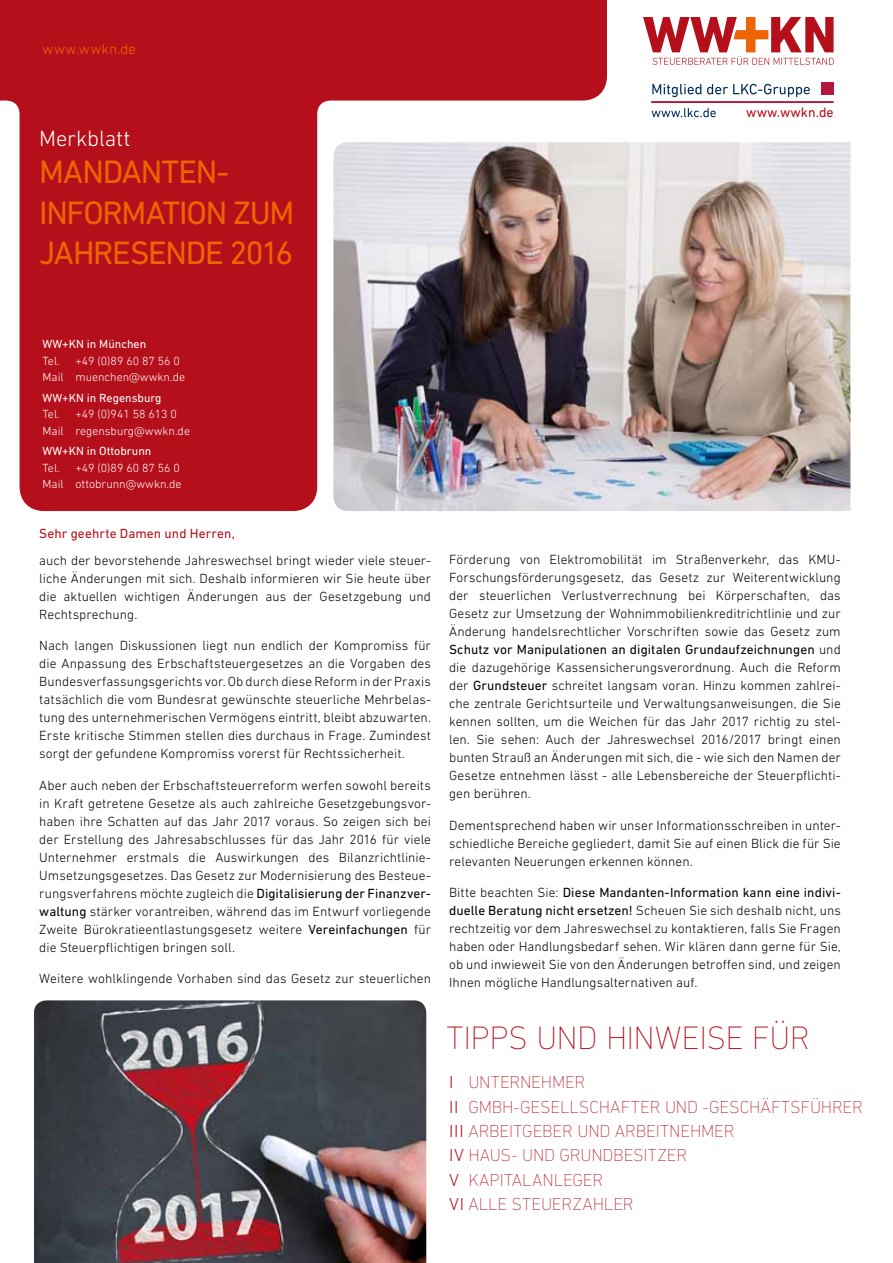
<style>
.page{position:relative;width:893px;height:1263px;background:#fff}
.page>*{position:absolute;margin:0;border:0;box-sizing:border-box;transform-origin:0 0}
.t1{font:33px/40.5px "DIN Next LT Pro";letter-spacing:-.04em;color:#ec6502}
.t2{font:200 33px "DIN Next LT Pro";letter-spacing:-.02em;color:#b50f1b}
.t3{font:300 22.5px "DIN Next LT Pro";letter-spacing:-.005em;color:#fff}
.t4{font:200 17.7px/24.5px "DIN Next LT Pro";letter-spacing:-.005em;color:#b50f1b}
.t5{font:300 15px "DIN Next LT Pro";letter-spacing:.02em;color:#ec6502}
.t6{font:13.95px "DIN Next LT Pro";color:#b40c1a}
.t7{font:300 13.5px/18px "DIN Next LT Pro";letter-spacing:.005em;color:#000;text-align:justify}
.t8{font:13.5px "DIN Next LT Pro";color:#b50f1b}
.t9{font:300 12px/16.5px "DIN Next LT Pro";color:#fff}
.t10{font:12px "DIN Next LT Pro";color:#fff}
.s1{font-weight:400}
.s2{font-weight:300}
</style>
<div class="page">
<svg style="left:0;top:0;width:607px;height:511px;background:#be2d37"></svg>
<svg style="left:643px;top:17px;width:191px;height:48px"></svg>
<svg style="left:652px;top:84px;width:49px;height:13px"></svg>
<svg style="left:707px;top:84px;width:103px;height:13px"></svg>
<svg style="left:651px;top:108px;width:65px;height:9px"></svg>
<div style="left:821px;top:83px;width:13px;height:12px;background:#b6163c"></div>
<hr style="left:651px;top:101px;width:183px;height:2px;background:#b6163c">
<img style="left:333px;top:142px;width:517px;height:369px">
<img style="left:34px;top:1000px;width:392px;height:263px">
<p class="t5" style="left:43px;top:40px;width:95px">www.wwkn.de</p>
<h2 class="t3" style="left:39px;top:125px;width:93px">Merkblatt</h2>
<h1 class="t1" style="left:39px;top:151px;width:256px">Mandanten-<br>Information zum<br>Jahresende 2016</h1>
<p class="t6" style="left:746px;top:104px;width:89px">www.wwkn.de</p>
<p class="t10" style="left:43px;top:337px;width:105px">WW+KN in München</p>
<p class="t9" style="left:43px;top:352px;width:19px">Tel.</p>
<p class="t9" style="left:43px;top:352px;width:144px;text-indent:33px">+49 (0)89 60 87 56 0<br>Mail muenchen@wwkn.de</p>
<p class="t10" style="left:43px;top:391px;width:121px">WW+KN in Regensburg</p>
<p class="t9" style="left:43px;top:406px;width:19px">Tel.</p>
<p class="t9" style="left:43px;top:406px;width:149px;text-indent:33px">+49 (0)941 58 613 0<br>Mail regensburg@wwkn.de</p>
<p class="t10" style="left:43px;top:444px;width:110px">WW+KN in Ottobrunn</p>
<p class="t9" style="left:43px;top:459px;width:19px">Tel.</p>
<p class="t9" style="left:43px;top:459px;width:140px;text-align:right">+49 (0)89 60 87 56 0<br>Mail ottobrunn@wwkn.de</p>
<p class="t8" style="left:39px;top:525px;width:197px">Sehr geehrte Damen und Herren,</p>
<p class="t7" style="left:39px;top:551px;width:393px">auch der bevorstehende Jahreswechsel bringt wieder viele steuer&shy;liche Änderungen mit sich. Deshalb informieren wir Sie heute über die aktuellen wichtigen Änderungen aus der Gesetzgebung und Rechtsprechung.</p>
<p class="t7" style="left:39px;top:636px;width:393px">Nach langen Diskussionen liegt nun endlich der Kompromiss für die Anpassung des Erbschaftsteuergesetzes an die Vorgaben des Bundesverfassungsgerichts vor. Ob durch diese Reform in der Praxis tatsächlich die vom Bundesrat gewünschte steuerliche Mehrbelas&shy;tung des unternehmerischen Vermögens eintritt, bleibt abzuwarten.<br>Erste kritische Stimmen stellen dies durchaus in Frage. Zumindest sorgt der gefundene Kompromiss vorerst für Rechtssicherheit.</p>
<p class="t7" style="left:39px;top:776px;width:393px">Aber auch neben der Erbschaftsteuerreform werfen sowohl bereits in Kraft getretene Gesetze als auch zahlreiche Gesetzgebungsvor&shy;haben ihre Schatten auf das Jahr 2017 voraus. So zeigen sich bei der Erstellung des Jahresabschlusses für das Jahr 2016 für viele Unternehmer erstmals die Auswirkungen des Bilanzrichtlinie-Umsetzungsgesetzes. Das Gesetz zur Modernisierung des Besteue&shy;rungsverfahrens möchte zugleich die <span class="s1">Digitalisierung der Finanzver&shy;waltung</span> stärker vorantreiben, während das im Entwurf vorliegende Zweite Bürokratieentlastungsgesetz weitere <span class="s1">Vereinfachungen</span> für die Steuerpflichtigen bringen soll.</p>
<p class="t7" style="left:39px;top:969px;width:393px">Weitere wohlklingende Vorhaben sind das Gesetz zur steuerlichen</p>
<p class="t7" style="left:449px;top:551px;width:393px">Förderung von Elektromobilität im Straßenverkehr, das KMU-Forschungsförderungsgesetz, das Gesetz zur Weiterentwicklung der steuerlichen Verlustverrechnung bei Körperschaften, das Gesetz zur Umsetzung der Wohnimmobilienkreditrichtlinie und zur Änderung handelsrechtlicher Vorschriften sowie das Gesetz zum <span class="s1">Schutz vor Manipulationen an digitalen Grundaufzeichnungen</span> und die dazugehörige Kassensicherungsverordnung. Auch die Reform der <span class="s1">Grundsteuer</span> schreitet langsam voran. Hinzu kommen zahlrei&shy;che zentrale Gerichtsurteile und Verwaltungsanweisungen, die Sie kennen sollten, um die Weichen für das Jahr 2017 richtig zu stel&shy;len. Sie sehen: Auch der Jahreswechsel 2016/2017 bringt einen bunten Strauß an Änderungen mit sich, die - wie sich den Namen der Gesetze entnehmen lässt - alle Lebensbereiche der Steuerpflichti&shy;gen berühren.</p>
<p class="t7" style="left:449px;top:816px;width:393px">Dementsprechend haben wir unser Informationsschreiben in unter&shy;schiedliche Bereiche gegliedert, damit Sie auf einen Blick die für Sie relevanten Neuerungen erkennen können.</p>
<p class="t7" style="left:449px;top:884px;width:393px">Bitte beachten Sie: <span class="s1">Diese Mandanten-Information kann eine indivi&shy;duelle Beratung nicht ersetzen!</span> Scheuen Sie sich deshalb nicht, uns rechtzeitig vor dem Jahreswechsel zu kontaktieren, falls Sie Fragen haben oder Handlungsbedarf sehen. Wir klären dann gerne für Sie, ob und inwieweit Sie von den Änderungen betroffen sind, und zeigen Ihnen mögliche Handlungsalternativen auf.</p>
<h1 class="t2" style="left:446px;top:1018px;width:365px">TIPPS UND HINWEISE FÜR</h1>
<h3 class="t4" style="left:449px;top:1070px;width:415px"><span class="s2">I</span> UNTERNEHMER<br><span class="s2">II</span> GMBH-GESELLSCHAFTER UND -GESCHÄFTSFÜHRER<br><span class="s2">III</span> ARBEITGEBER UND ARBEITNEHMER<br><span class="s2">IV</span> HAUS- UND GRUNDBESITZER<br><span class="s2">V</span> KAPITALANLEGER<br><span class="s2">V I</span> ALLE STEUERZAHLER</h3>
</div>
